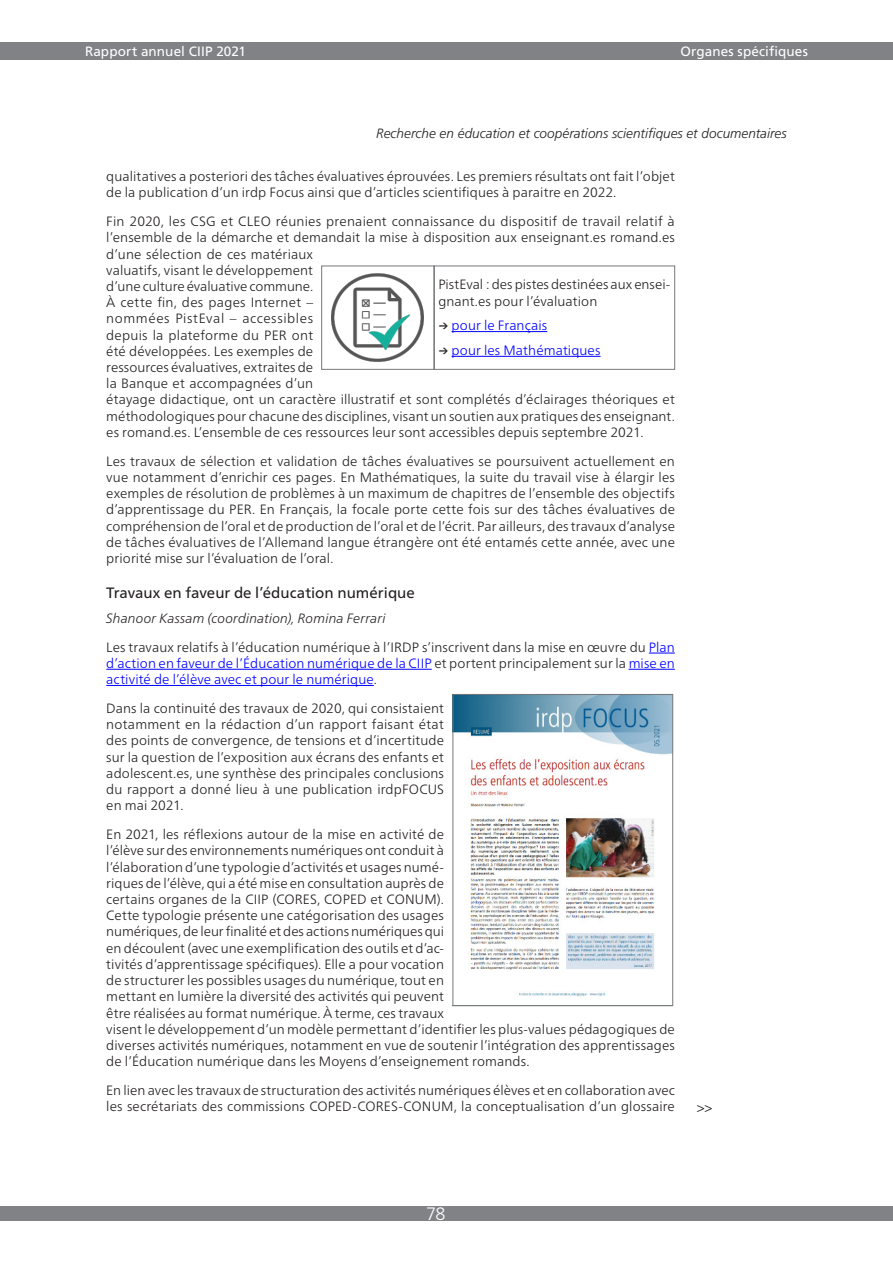
<style>
.page{position:relative;width:893px;height:1263px;background:#fff}
.page>*{position:absolute;margin:0;border:0;box-sizing:border-box;transform-origin:0 0}
.t1{font:300 18px "Frutiger LT Std";color:#fff}
.cm_sous-titre_int{font:15px "Frutiger Neue LT Pro";color:#231f20}
.cm_texte{font:300 13.5px/16.2px "Frutiger Neue LT Pro";letter-spacing:.005em;color:#231f20}
.cm_mandat{font:italic 300 13.5px "Frutiger LT Std";color:#231f20}
.cm_texte-2{font:italic 300 13.5px "Frutiger Neue LT Pro";letter-spacing:.005em;color:#231f20}
.cm_mandat-2{font:13.5px "Frutiger LT Std";letter-spacing:.01em;color:#fff}
.cm_texte-3{font:300 13.5px "Frutiger Neue LT Pro";letter-spacing:.01em;color:#00f}
.s1{color:#00f}
.s2{font-weight:400;color:#231f20}
</style>
<div class="page">
<div style="left:0;top:1205px;width:893px;height:15px;background:#808285"></div>
<div style="left:0;top:43px;width:893px;height:17px;background:#808285"></div>
<svg style="left:649px;top:653px;width:26px;height:1px"></svg>
<hr style="left:106px;top:669px;width:326px;height:1px;background:#00f">
<hr style="left:629px;top:669px;width:46px;height:1px;background:#00f">
<hr style="left:106px;top:685px;width:268px;height:1px;background:#00f">
<img style="left:332px;top:273px;width:92px;height:89px">
<div style="left:321px;top:266px;width:114px;height:104px;border:1px solid #76787b"></div>
<hr style="left:452px;top:331px;width:95px;height:1px;background:#00f">
<hr style="left:452px;top:356px;width:148px;height:1px;background:#00f">
<div style="left:434px;top:266px;width:241px;height:103px;border:1px solid #76787b"></div>
<img style="left:454px;top:696px;width:217px;height:301px">
<div style="left:452px;top:694px;width:221px;height:312px;border:1px solid #76787b"></div>
<p class="cm_mandat-2" style="left:85px;top:43px;width:163px">Rapport annuel CIIP 2021</p>
<p class="cm_mandat-2" style="left:680px;top:43px;width:129px">Organes spécifiques</p>
<p class="cm_mandat" style="left:376px;top:125px;width:412px">Recherche en éducation et coopérations scientifiques et documentaires</p>
<p class="cm_texte" style="left:106px;top:168px;width:570px">qualitatives a posteriori des tâches évaluatives éprouvées. Les premiers résultats ont fait l’objet de la publication d’un irdp Focus ainsi que d’articles scientifiques à paraitre en 2022.</p>
<p class="cm_texte" style="left:106px;top:213px;width:570px">Fin 2020, les CSG et CLEO réunies prenaient connaissance du dispositif de travail relatif à l’ensemble de la démarche et demandait la mise à disposition aux enseignant.es romand.es d’une sélection de ces matériaux<br>valuatifs, visant le développement<br>d’une culture évaluative commune.<br>À cette fin, des pages Internet –<br>nommées PistEval – accessibles<br>depuis la plateforme du PER ont<br>été développées. Les exemples de<br>ressources évaluatives, extraites de<br>la Banque et accompagnées d’un<br>étayage didactique, ont un caractère illustratif et sont complétés d’éclairages théoriques et méthodologiques pour chacune des disciplines, visant un soutien aux pratiques des enseignant. es romand.es. L’ensemble de ces ressources leur sont accessibles depuis septembre 2021.</p>
<p class="cm_texte" style="left:106px;top:453px;width:570px;text-align:justify">Les travaux de sélection et validation de tâches évaluatives se poursuivent actuellement en vue notamment d’enrichir ces pages. En Mathématiques, la suite du travail vise à élargir les exemples de résolution de problèmes à un maximum de chapitres de l’ensemble des objectifs d’apprentissage du PER. En Français, la focale porte cette fois sur des tâches évaluatives de compréhension de l’oral et de production de l’oral et de l’écrit. Par ailleurs, des travaux d’analyse de tâches évaluatives de l’Allemand langue étrangère ont été entamés cette année, avec une priorité mise sur l’évaluation de l’oral.</p>
<p class="cm_sous-titre_int" style="left:106px;top:583px;width:310px">Travaux en faveur de l’éducation numérique</p>
<p class="cm_texte-2" style="left:106px;top:610px;width:281px">Shanoor Kassam (coordination), Romina Ferrari</p>
<p class="cm_texte" style="left:106px;top:639px;width:570px;text-align:justify">Les travaux relatifs à l’éducation numérique à l’IRDP s’inscrivent dans la mise en œuvre du <span class="s1">Plan d’action en faveur de l’Éducation numérique de la CIIP</span> et portent principalement sur la <span class="s1">mise en activité de l’élève avec et pour le numérique</span>.</p>
<p class="cm_texte" style="left:106px;top:700px;width:339px;text-align:justify">Dans la continuité des travaux de 2020, qui consistaient notamment en la rédaction d’un rapport faisant état des points de convergence, de tensions et d’incertitude sur la question de l’exposition aux écrans des enfants et adolescent.es, une synthèse des principales conclusions du rapport a donné lieu à une publication irdpFOCUS en mai 2021.</p>
<p class="cm_texte" style="left:106px;top:826px;width:570px">En 2021, les réflexions autour de la mise en activité de<br>l’élève sur des environnements numériques ont conduit à<br>l’élaboration d’une typologie d’activités et usages numé-<br>riques de l’élève, qui a été mise en consultation auprès de<br>certains organes de la CIIP (CORES, COPED et CONUM).<br>Cette typologie présente une catégorisation des usages<br>numériques, de leur finalité et des actions numériques qui<br>en découlent (avec une exemplification des outils et d’ac-<br>tivités d’apprentissage spécifiques). Elle a pour vocation<br>de structurer les possibles usages du numérique, tout en<br>mettant en lumière la diversité des activités qui peuvent<br>être réalisées au format numérique. À terme, ces travaux<br>visent le développement d’un modèle permettant d’identifier les plus-values pédagogiques de diverses activités numériques, notamment en vue de soutenir l’intégration des apprentissages de l’Éducation numérique dans les Moyens d’enseignement romands.</p>
<p class="cm_texte" style="left:106px;top:1082px;width:570px">En lien avec les travaux de structuration des activités numériques élèves et en collaboration avec les secrétariats des commissions COPED-CORES-CONUM, la conceptualisation d’un glossaire</p>
<p class="cm_texte" style="left:438px;top:276px;width:233px">PistEval : des pistes destinées aux ensei&shy;gnant.es pour l’évaluation</p>
<p class="cm_texte-3" style="left:438px;top:317px;width:110px"><span class="s2">→</span> pour le Français</p>
<p class="cm_texte-3" style="left:438px;top:342px;width:164px"><span class="s2">→</span> pour les Mathématiques</p>
<p class="cm_mandat" style="left:696px;top:1099px;width:17px">&gt;&gt;</p>
<h1 class="t1" style="left:426px;top:1203px;width:21px">78</h1>
</div>
